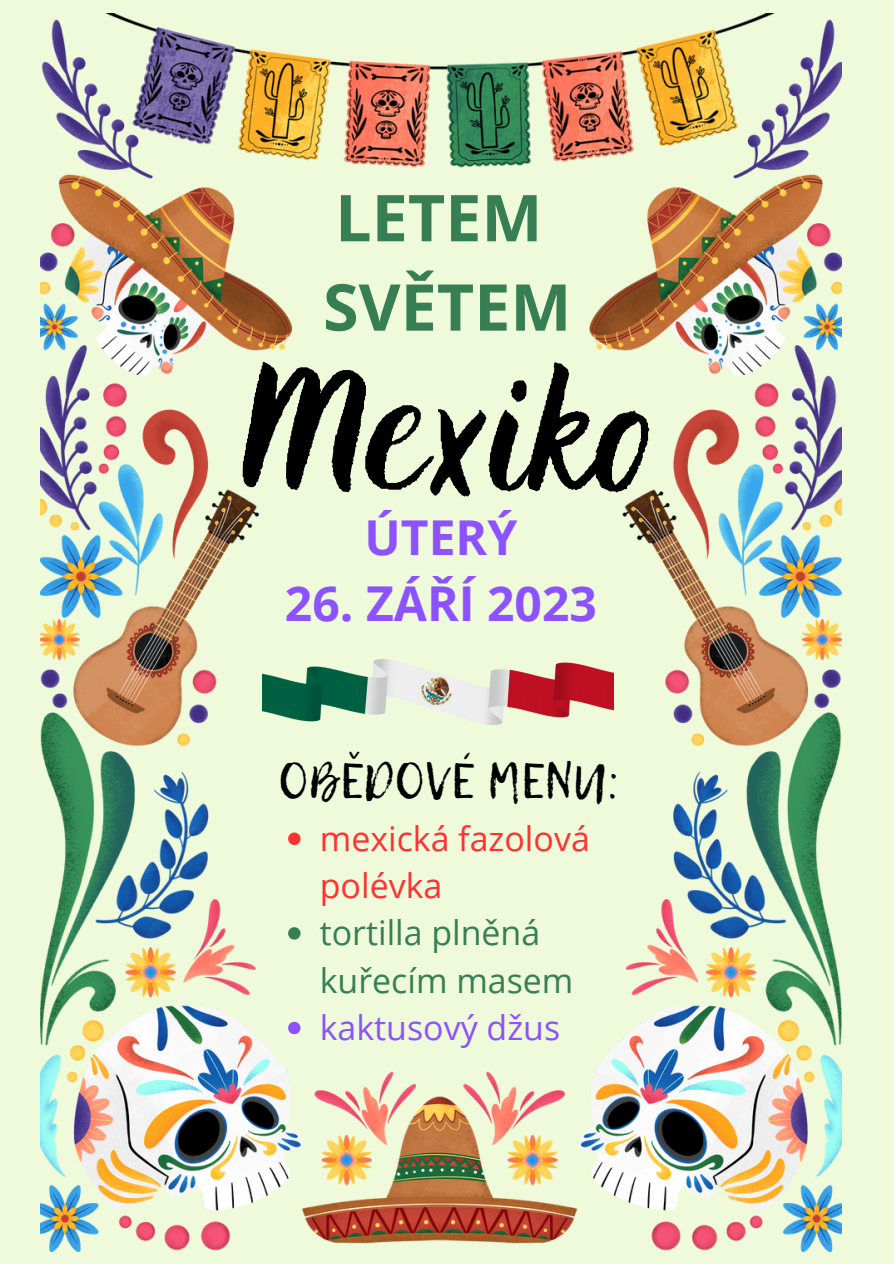
<style>
.page{position:relative;width:894px;height:1264px;background:#fff}
.page>*{position:absolute;margin:0;border:0;box-sizing:border-box;transform-origin:0 0}
.t1{font:142.5px "Holla";color:#000}
.t2{font:700 64.65px "Open Sans";color:#377f53}
.t3{font:48.9px "Lemon Tuesday";color:#000}
.t4{font:700 48px "Open Sans";color:#8c52ff}
.t5{font:33.9px/47.2px "Open Sans";color:#377f53}
.t6{font:33.9px/47.2px "Open Sans";color:#ff3131}
.t7{font:33.9px "Open Sans";color:#8c52ff}
</style>
<div class="page">
<div style="left:0;top:0;width:893px;height:1263px;background:#effadb"></div>
<img style="left:40px;top:13px;width:801px;height:1238px">
<img style="left:262px;top:659px;width:351px;height:66px">
<svg style="left:288px;top:832px;width:12px;height:13px"></svg>
<svg style="left:288px;top:927px;width:12px;height:12px"></svg>
<svg style="left:288px;top:1021px;width:12px;height:13px"></svg>
<p class="t2" style="left:335px;top:172px;width:209px">LETEM</p>
<p class="t2" style="left:323px;top:261px;width:250px">SVĚTEM</p>
<p class="t1" style="left:242px;top:350px;width:415px">Mexiko</p>
<p class="t4" style="left:364px;top:503px;width:154px">ÚTERÝ</p>
<p class="t4" style="left:285px;top:570px;width:313px">26. ZÁŘÍ 2023</p>
<p class="t3" style="left:278px;top:743px;width:343px">OBĚDOVÉ MENU:</p>
<p class="t6" style="left:320px;top:813px;width:271px">mexická fazolová polévka</p>
<p class="t5" style="left:320px;top:908px;width:255px">tortilla plněná kuřecím masem</p>
<p class="t7" style="left:320px;top:1003px;width:242px">kaktusový džus</p>
</div>
